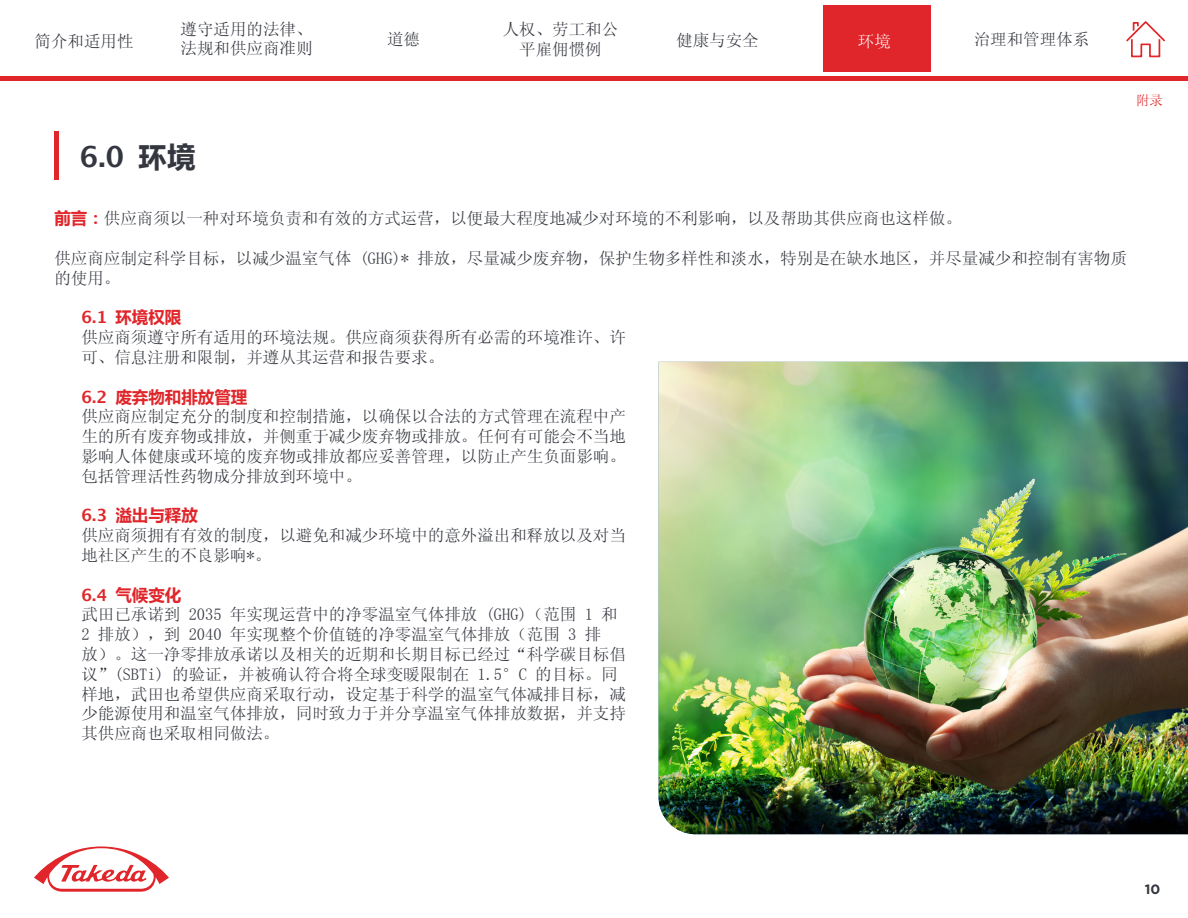
<style>
.page{position:relative;width:1188px;height:918px;background:#fff}
.page>*{position:absolute;margin:0;border:0;box-sizing:border-box;transform-origin:0 0}
.t1{font:700 28.5px "Sim Sun";color:#34373f}
.t2{font:16.5px/19.8px "Sim Sun";color:#34373f}
.t3{font:700 16.5px "Sim Sun";color:#e0262a}
.t4{font:16.5px "Sim Sun";color:#fff}
.t5{font:700 13.5px "Gotham";color:#34373f}
.t6{font:13.5px "Sim Sun";color:#e02629}
.s1{font-weight:700;color:#e0262a}
</style>
<div class="page">
<div style="left:823px;top:5px;width:108px;height:67px;background:#e0262a"></div>
<svg style="left:34px;top:846px;width:135px;height:46px"></svg>
<hr style="left:0;top:77px;width:1188px;height:4px;background:#e0262a">
<svg style="left:1126px;top:21px;width:39px;height:37px"></svg>
<div style="left:54px;top:131px;width:5px;height:48px;background:#e0262a"></div>
<img style="left:659px;top:362px;width:529px;height:472px">
<p class="t2" style="left:35px;top:31px;width:100px">简介和适用性</p>
<p class="t2" style="left:181px;top:19px;width:133px">遵守适用的法律、法规和供应商准则</p>
<p class="t2" style="left:387px;top:29px;width:34px">道德</p>
<p class="t2" style="left:503px;top:19px;width:117px;text-align:center">人权、劳工和公平雇佣惯例</p>
<p class="t2" style="left:676px;top:30px;width:84px">健康与安全</p>
<p class="t4" style="left:858px;top:33px;width:34px">环境</p>
<p class="t2" style="left:974px;top:29px;width:117px">治理和管理体系</p>
<h1 class="t1" style="left:80px;top:140px;width:117px">6.0 环境</h1>
<p class="t6" style="left:1136px;top:93px;width:28px">附录</p>
<p class="t2" style="left:54px;top:209px;width:909px"><span class="s1">前言：</span>供应商须以一种对环境负责和有效的方式运营，以便最大程度地减少对环境的不利影响，以及帮助其供应商也这样做。</p>
<p class="t2" style="left:54px;top:248px;width:1074px">供应商应制定科学目标，以减少温室气体 (GHG)* 排放，尽量减少废弃物，保护生物多样性和淡水，特别是在缺水地区，并尽量减少和控制有害物质的使用。</p>
<p class="t3" style="left:81px;top:308px;width:101px">6.1 环境权限</p>
<p class="t2" style="left:81px;top:327px;width:546px">供应商须遵守所有适用的环境法规。供应商须获得所有必需的环境准许、许可、信息注册和限制，并遵从其运营和报告要求。</p>
<p class="t3" style="left:81px;top:387px;width:167px">6.2 废弃物和排放管理</p>
<p class="t2" style="left:81px;top:407px;width:546px;text-align:justify">供应商应制定充分的制度和控制措施，以确保以合法的方式管理在流程中产生的所有废弃物或排放，并侧重于减少废弃物或排放。任何有可能会不当地影响人体健康或环境的废弃物或排放都应妥善管理，以防止产生负面影响。包括管理活性药物成分排放到环境中。</p>
<p class="t3" style="left:81px;top:506px;width:118px">6.3 溢出与释放</p>
<p class="t2" style="left:81px;top:525px;width:546px">供应商须拥有有效的制度，以避免和减少环境中的意外溢出和释放以及对当地社区产生的不良影响*。</p>
<p class="t3" style="left:81px;top:585px;width:101px">6.4 气候变化</p>
<p class="t2" style="left:81px;top:605px;width:546px">武田已承诺到 2035 年实现运营中的净零温室气体排放 (GHG)（范围 1 和2 排放），到 2040 年实现整个价值链的净零温室气体排放（范围 3 排<br>放）。这一净零排放承诺以及相关的近期和长期目标已经过“科学碳目标倡议”(SBTi) 的验证，并被确认符合将全球变暖限制在 1.5°C 的目标。同样地，武田也希望供应商采取行动，设定基于科学的温室气体减排目标，减少能源使用和温室气体排放，同时致力于并分享温室气体排放数据，并支持其供应商也采取相同做法。</p>
<p class="t5" style="left:1145px;top:880px;width:17px">10</p>
</div>
